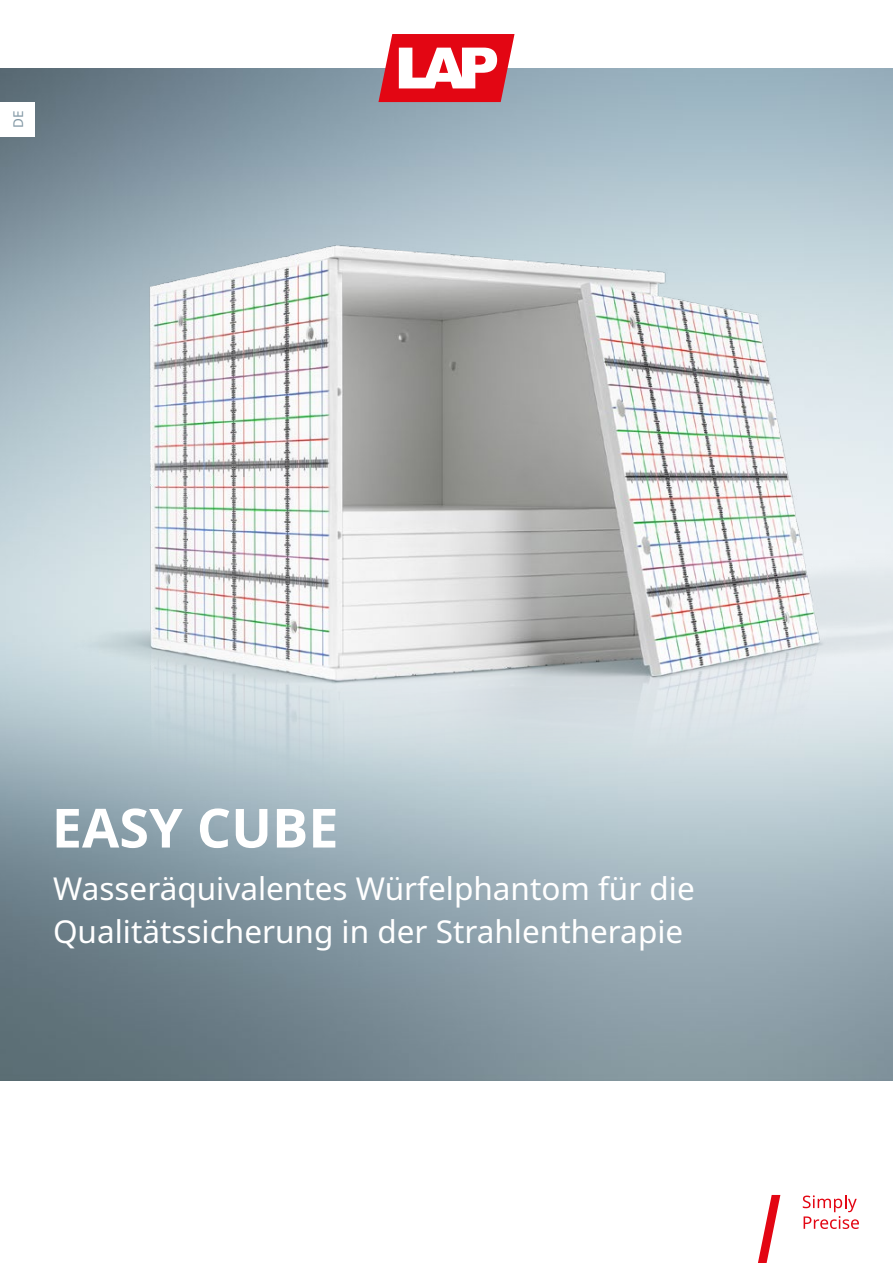
<style>
.page{position:relative;width:893px;height:1263px;background:#fff}
.page>*{position:absolute;margin:0;border:0;box-sizing:border-box;transform-origin:0 0}
.t1{font:700 54px "Noto Sans";color:#fff}
.H1_Small{font:31.5px/43.5px "Noto Sans";color:#fff}
.Sprachclip_U1{font:13.5px "Noto Sans";color:#8298a5}
</style>
<div class="page">
<img style="left:0;top:68px;width:893px;height:1012px">
<img style="left:0;top:90px;width:893px;height:792px">
<svg style="left:378px;top:34px;width:136px;height:68px"></svg>
<svg style="left:803px;top:1195px;width:56px;height:34px"></svg>
<svg style="left:758px;top:1195px;width:22px;height:68px"></svg>
<div style="left:0;top:102px;width:34px;height:34px;background:#fff"></div>
<p class="Sprachclip_U1" style="left:9px;top:128px;width:19px;rotate:-90deg">DE</p>
<h1 class="t1" style="left:52px;top:790px;width:288px">EASY CUBE</h1>
<p class="H1_Small" style="left:53px;top:867px;width:643px">Wasseräquivalentes Würfelphantom für die<br>Qualitätssicherung in der Strahlentherapie</p>
</div>
